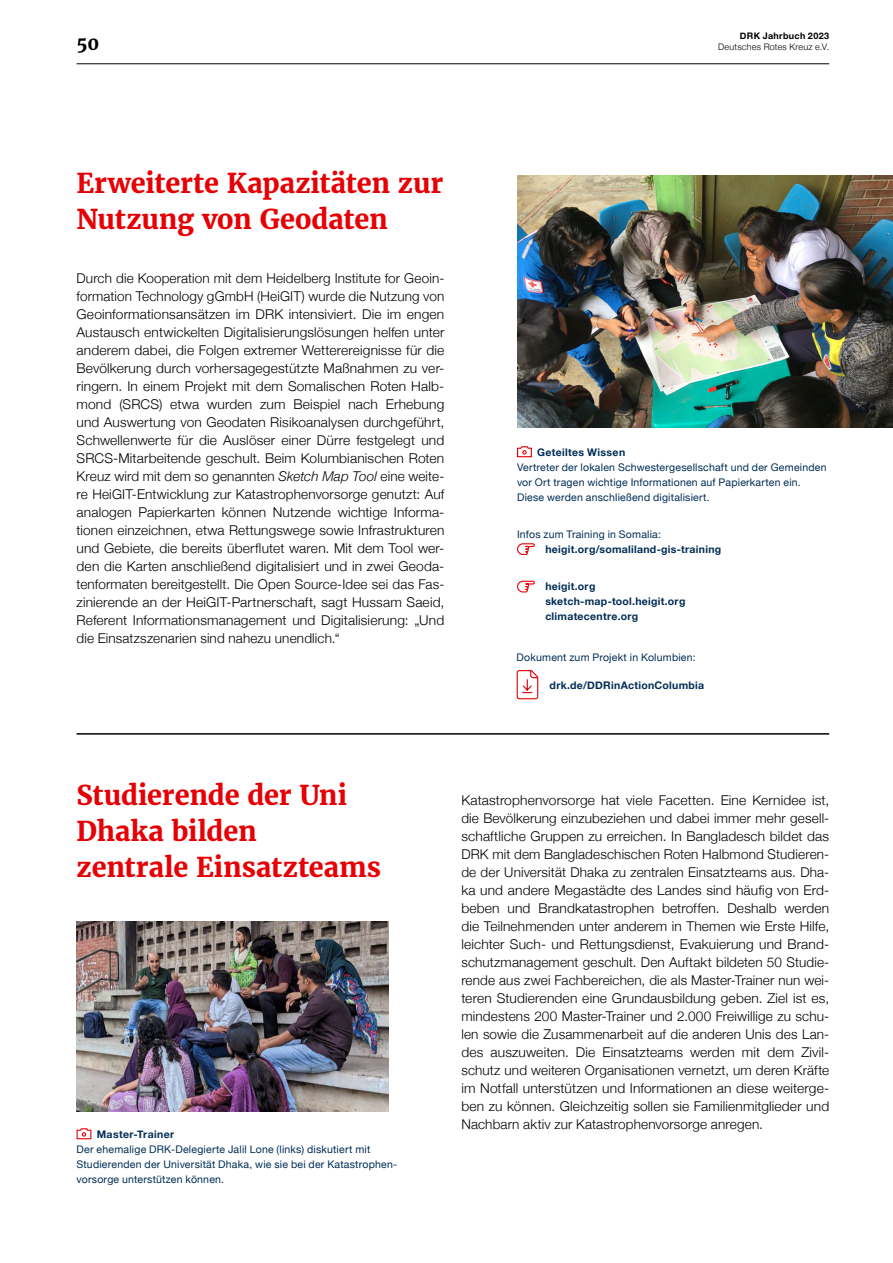
<style>
.page{position:relative;width:893px;height:1263px;background:#fff}
.page>*{position:absolute;margin:0;border:0;box-sizing:border-box;transform-origin:0 0}
.t1{font:700 27px/36px "Merriweather";letter-spacing:-.005em;color:#e60005}
.t2{font:700 18px "Merriweather";color:#000}
.t3{font:300 13.5px/18px "Helvetica Neue";letter-spacing:.01em;color:#000;text-align:justify}
.t4{font:10.5px/15px "Helvetica Neue";letter-spacing:.02em;color:#002d55}
.t5{font:700 10.5px/15px "Helvetica Neue";letter-spacing:.025em;color:#002d55}
.t6{font:300 9px "Helvetica Neue";letter-spacing:.025em;color:#000}
.t7{font:700 9px "Helvetica Neue";letter-spacing:.04em;color:#000}
.s1{font-style:italic}
</style>
<div class="page">
<img style="left:77px;top:922px;width:312px;height:189px">
<img style="left:517px;top:175px;width:376px;height:252px">
<hr style="left:77px;top:733px;width:752px;height:2px;background:#000">
<svg style="left:517px;top:446px;width:15px;height:12px"></svg>
<svg style="left:76px;top:1128px;width:16px;height:12px"></svg>
<svg style="left:516px;top:670px;width:23px;height:30px"></svg>
<svg style="left:517px;top:580px;width:18px;height:13px"></svg>
<svg style="left:517px;top:543px;width:18px;height:12px"></svg>
<hr style="left:77px;top:64px;width:752px;height:1px;background:#000">
<p class="t7" style="left:740px;top:29px;width:91px">DRK Jahrbuch 2023</p>
<h2 class="t2" style="left:77px;top:32px;width:24px">50</h2>
<p class="t6" style="left:718px;top:40px;width:112px">Deutsches Rotes Kreuz e.V.</p>
<h1 class="t1" style="left:77px;top:165px;width:368px">Erweiterte Kapazitäten zur<br>Nutzung von Geodaten</h1>
<p class="t3" style="left:77px;top:268px;width:369px">Durch die Kooperation mit dem Heidelberg Institute for Geoin&shy;formation Technology gGmbH (HeiGIT) wurde die Nutzung von Geoinformationsansätzen im DRK intensiviert. Die im engen Austausch entwickelten Digitalisierungslösungen helfen unter anderem dabei, die Folgen extremer Wetterereignisse für die Bevölkerung durch vorhersagegestützte Maßnahmen zu ver&shy;ringern. In einem Projekt mit dem Somalischen Roten Halb&shy;mond (SRCS) etwa wurden zum Beispiel nach Erhebung und Auswertung von Geodaten Risikoanalysen durchgeführt, Schwellenwerte für die Auslöser einer Dürre festgelegt und SRCS-Mitarbeitende geschult. Beim Kolumbianischen Roten Kreuz wird mit dem so genannten <span class="s1">Sketch Map Tool</span> eine weite&shy;re HeiGIT-Entwicklung zur Katastrophenvorsorge genutzt: Auf analogen Papierkarten können Nutzende wichtige Informa&shy;tionen einzeichnen, etwa Rettungswege sowie Infrastrukturen und Gebiete, die bereits überflutet waren. Mit dem Tool wer&shy;den die Karten anschließend digitalisiert und in zwei Geoda&shy;tenformaten bereitgestellt. Die Open Source-Idee sei das Fas&shy;zinierende an der HeiGIT-Partnerschaft, sagt Hussam Saeid, Referent Informationsmanagement und Digitalisierung: „Und die Einsatzszenarien sind nahezu unendlich.“</p>
<p class="t5" style="left:537px;top:445px;width:89px">Geteiltes Wissen</p>
<p class="t4" style="left:517px;top:460px;width:311px">Vertreter der lokalen Schwestergesellschaft und der Gemeinden vor Ort tragen wichtige Informationen auf Papierkarten ein.<br>Diese werden anschließend digitalisiert.</p>
<p class="t4" style="left:517px;top:527px;width:145px">Infos zum Training in Somalia:</p>
<p class="t5" style="left:545px;top:542px;width:177px">heigit.org/somaliland-gis-training</p>
<p class="t5" style="left:545px;top:579px;width:142px">heigit.org sketch-map-tool.heigit.org climatecentre.org</p>
<p class="t4" style="left:517px;top:650px;width:180px">Dokument zum Projekt in Kolumbien:</p>
<p class="t5" style="left:550px;top:678px;width:156px">drk.de/DDRinActionColumbia</p>
<h1 class="t1" style="left:77px;top:777px;width:306px">Studierende der Uni<br>Dhaka bilden<br>zentrale Einsatzteams</h1>
<p class="t5" style="left:97px;top:1127px;width:79px">Master-Trainer</p>
<p class="t4" style="left:77px;top:1142px;width:322px">Der ehemalige DRK-Delegierte Jalil Lone (links) diskutiert mit<br>Studierenden der Universität Dhaka, wie sie bei der Katastrophen&shy;vorsorge unterstützen können.</p>
<p class="t3" style="left:461px;top:790px;width:369px">Katastrophenvorsorge hat viele Facetten. Eine Kernidee ist, die Bevölkerung einzubeziehen und dabei immer mehr gesell&shy;schaftliche Gruppen zu erreichen. In Bangladesch bildet das DRK mit dem Bangladeschischen Roten Halbmond Studieren&shy;de der Universität Dhaka zu zentralen Einsatzteams aus. Dha&shy;ka und andere Megastädte des Landes sind häufig von Erd&shy;beben und Brandkatastrophen betroffen. Deshalb werden die Teilnehmenden unter anderem in Themen wie Erste Hilfe, leichter Such- und Rettungsdienst, Evakuierung und Brand&shy;schutzmanagement geschult. Den Auftakt bildeten 50 Studie&shy;rende aus zwei Fachbereichen, die als Master-Trainer nun wei&shy;teren Studierenden eine Grundausbildung geben. Ziel ist es, mindestens 200 Master-Trainer und 2.000 Freiwillige zu schu&shy;len sowie die Zusammenarbeit auf die anderen Unis des Lan&shy;des auszuweiten. Die Einsatzteams werden mit dem Zivil&shy;schutz und weiteren Organisationen vernetzt, um deren Kräfte im Notfall unterstützen und Informationen an diese weiterge&shy;ben zu können. Gleichzeitig sollen sie Familienmitglieder und Nachbarn aktiv zur Katastrophenvorsorge anregen.</p>
</div>
